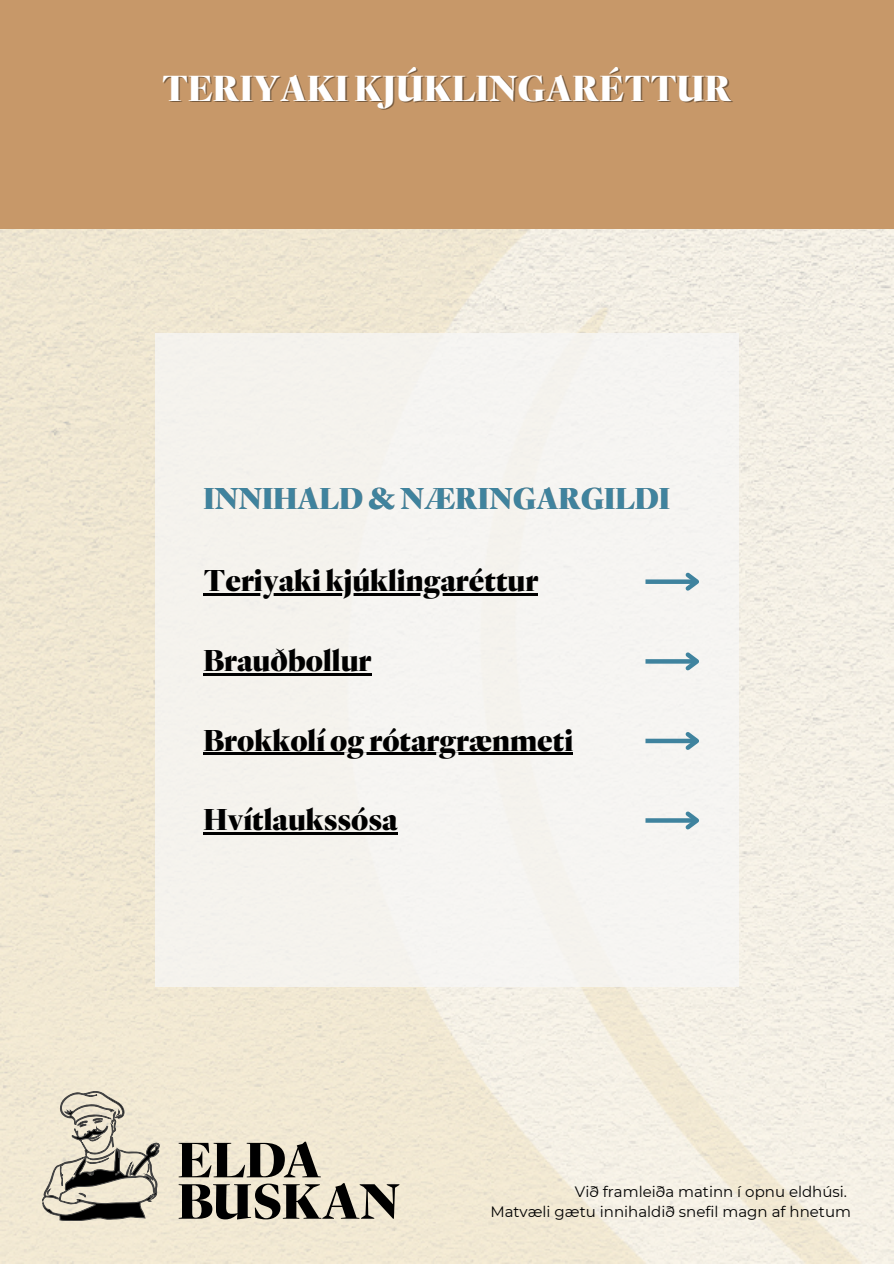
<style>
.page{position:relative;width:894px;height:1264px;background:#fff}
.page>*{position:absolute;margin:0;border:0;box-sizing:border-box;transform-origin:0 0}
.t1{font:900 36px "Reiher Headline";color:#fff}
.t2{font:900 30px "Reiher Headline";color:#000}
.t3{font:900 30px "Reiher Headline";color:#3f839e}
.t4{font:15px "Montserrat";color:#000}
</style>
<div class="page">
<img style="left:1px;top:228px;width:892px;height:1035px">
<svg style="left:43px;top:1091px;width:116px;height:129px;background:#b9b3a3"></svg>
<svg style="left:178px;top:1141px;width:143px;height:36px;background:#8f8a7d"></svg>
<svg style="left:178px;top:1183px;width:221px;height:36px;background:#858074"></svg>
<div style="left:0;top:0;width:893px;height:228px;background:#c79869"></div>
<div style="left:155px;top:333px;width:583px;height:653px;background:#f5f3f0"></div>
<div style="left:645px;top:579px;width:51px;height:5px;background:#3f839e"></div>
<svg style="left:681px;top:572px;width:18px;height:19px"></svg>
<svg style="left:645px;top:659px;width:36px;height:4px"></svg>
<svg style="left:681px;top:652px;width:18px;height:19px"></svg>
<div style="left:645px;top:738px;width:51px;height:5px;background:#3f839e"></div>
<svg style="left:681px;top:732px;width:18px;height:18px"></svg>
<svg style="left:645px;top:818px;width:36px;height:4px"></svg>
<svg style="left:681px;top:811px;width:18px;height:19px"></svg>
<hr style="left:203px;top:593px;width:335px;height:2px;background:#000">
<hr style="left:203px;top:673px;width:168px;height:2px;background:#000">
<hr style="left:203px;top:752px;width:370px;height:3px;background:#000">
<hr style="left:203px;top:832px;width:194px;height:2px;background:#000">
<h1 class="t1" style="left:162px;top:64px;width:571px">TERIYAKI KJÚKLINGARÉTTUR</h1>
<p class="t3" style="left:203px;top:478px;width:468px">INNIHALD &amp; NÆRINGARGILDI</p>
<h3 class="t2" style="left:203px;top:560px;width:336px">Teriyaki kjúklingaréttur</h3>
<p class="t2" style="left:203px;top:640px;width:169px">Brauðbollur</p>
<h3 class="t2" style="left:203px;top:720px;width:371px">Brokkolí og rótargrænmeti</h3>
<p class="t2" style="left:203px;top:799px;width:195px">Hvítlaukssósa</p>
<h3 class="t4" style="left:574px;top:1181px;width:274px">Við framleiða matinn í opnu eldhúsi.</h3>
<p class="t4" style="left:490px;top:1202px;width:362px">Matvæli gætu innihaldið snefil magn af hnetum</p>
</div>
